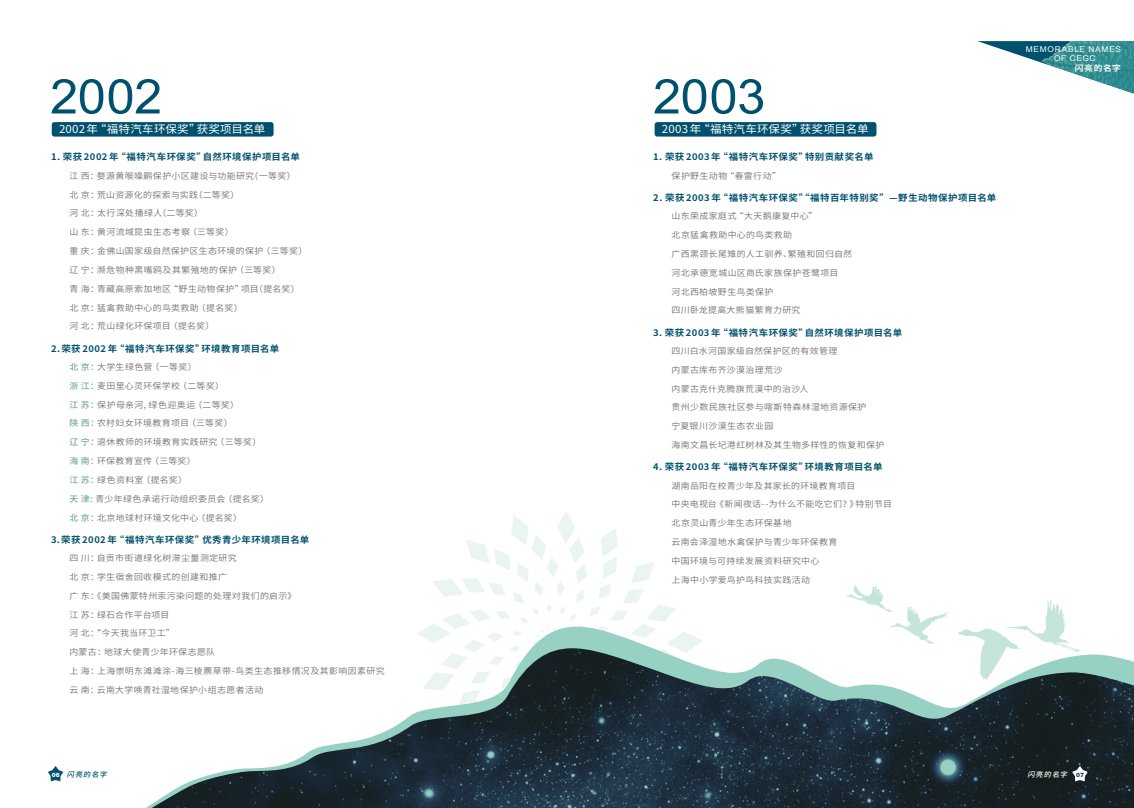
<style>
.page{position:relative;width:1134px;height:808px;background:#fff}
.page>*{position:absolute;margin:0;border:0;box-sizing:border-box;transform-origin:0 0}
.t1{font:48px "Arial";letter-spacing:-.005em;color:#00516d;scale:1.05 1}
.t2{font:11px "Source Han Sans CN";letter-spacing:.015em;color:#fff;scale:1.05 1}
.t3{font:700 9px "Source Han Sans CN";letter-spacing:.045em;color:#00516d;scale:1.05 1}
.t4{font:8.5px "Source Han Sans CN";letter-spacing:.04em;color:#727171;scale:1.05 1}
.t5{font:8.5px "Source Han Sans CN";letter-spacing:.005em;color:#727171;scale:1.05 1}
.t6{font:8px/9px "Arial";letter-spacing:.08em;color:#fff;text-align:center;scale:1.05 1}
.t7{font:700 8px "Source Han Sans CN";letter-spacing:.07em;color:#fff;scale:1.1 1}
.t8{font:italic 500 7px "Source Han Sans CN";color:#00516d;scale:1.05 1}
.t9{font:italic 500 7px "Source Han Sans CN";color:#fff;scale:1.05 1}
.s1{font-weight:500;color:#76ab9c}
.s2{font-family:"Helvetica Neue LT Pro";font-weight:900;font-style:normal;font-size:6px;color:#fff}
.s3{font-family:"Helvetica Neue LT Pro";font-weight:900;font-style:normal;font-size:6px;color:#00516d}
</style>
<div class="page">
<svg style="left:48px;top:766px;width:15px;height:15px"></svg>
<svg style="left:977px;top:41px;width:64px;height:22px"></svg>
<img style="left:1041px;top:41px;width:93px;height:53px">
<svg style="left:432px;top:511px;width:244px;height:102px"></svg>
<svg style="left:417px;top:613px;width:531px;height:23px"></svg>
<svg style="left:146px;top:636px;width:557px;height:172px"></svg>
<img style="left:152px;top:648px;width:982px;height:160px">
<div style="left:52px;top:122px;width:222px;height:15px;background:#00516d;border-radius:3px"></div>
<div style="left:655px;top:122px;width:221px;height:15px;background:#00516d;border-radius:3px"></div>
<svg style="left:958px;top:600px;width:122px;height:80px"></svg>
<svg style="left:846px;top:585px;width:101px;height:59px"></svg>
<svg style="left:1072px;top:766px;width:16px;height:15px"></svg>
<h1 class="t1" style="left:50px;top:65px;width:108px">2002</h1>
<h1 class="t1" style="left:653px;top:65px;width:108px">2003</h1>
<p class="t2" style="left:59px;top:123px;width:198px">2002 年“福特汽车环保奖”获奖项目名单</p>
<p class="t2" style="left:662px;top:123px;width:198px">2003 年“福特汽车环保奖”获奖项目名单</p>
<p class="t3" style="left:51px;top:152px;width:239px">1. 荣获 2002 年“福特汽车环保奖”自然环境保护项目名单</p>
<p class="t4" style="left:69px;top:171px;width:217px">江 西：婺源黄喉噪鹛保护小区建设与功能研究（一等奖）</p>
<p class="t4" style="left:69px;top:190px;width:163px">北 京：荒山资源化的探索与实践（二等奖）</p>
<p class="t4" style="left:69px;top:208px;width:129px">河 北：太行深处播绿人（二等奖）</p>
<p class="t4" style="left:69px;top:227px;width:158px">山 东：黄河流域昆虫生态考察 （三等奖）</p>
<p class="t4" style="left:69px;top:246px;width:228px">重 庆：金佛山国家级自然保护区生态环境的保护 （三等奖）</p>
<p class="t4" style="left:69px;top:265px;width:203px">辽 宁：濒危物种黑嘴鸥及其繁殖地的保护 （三等奖）</p>
<p class="t4" style="left:69px;top:284px;width:221px">青 海：青藏高原索加地区“野生动物保护”项目（提名奖）</p>
<p class="t4" style="left:69px;top:303px;width:166px">北 京：猛禽救助中心的鸟类救助 （提名奖）</p>
<p class="t4" style="left:69px;top:321px;width:140px">河 北：荒山绿化环保项目 （提名奖）</p>
<p class="t3" style="left:51px;top:343px;width:219px">2.荣获 2002 年 “福特汽车环保奖”环境教育项目名单</p>
<p class="t4" style="left:69px;top:362px;width:123px"><span class="s1">北 京：</span>大学生绿色营 （一等奖）</p>
<p class="t4" style="left:69px;top:381px;width:149px"><span class="s1">浙 江：</span>麦田里心灵环保学校 （二等奖）</p>
<p class="t4" style="left:69px;top:400px;width:163px"><span class="s1">江 苏：</span>保护母亲河, 绿色迎奥运 （二等奖）</p>
<p class="t4" style="left:69px;top:418px;width:157px"><span class="s1">陕 西：</span>农村妇女环境教育项目 （三等奖）</p>
<p class="t4" style="left:69px;top:437px;width:184px"><span class="s1">辽 宁：</span>退休教师的环境教育实践研究 （三等奖）</p>
<p class="t4" style="left:69px;top:456px;width:122px"><span class="s1">海 南：</span>环保教育宣传 （三等奖）</p>
<p class="t4" style="left:69px;top:475px;width:114px"><span class="s1">江 苏：</span>绿色资料室 （提名奖）</p>
<p class="t4" style="left:69px;top:494px;width:192px"><span class="s1">天 津:</span> 青少年绿色承诺行动组织委员会 （提名奖）</p>
<p class="t4" style="left:69px;top:513px;width:166px"><span class="s1">北 京：</span>北京地球村环境文化中心 （提名奖）</p>
<p class="t3" style="left:51px;top:534px;width:247px">3.荣获 2002 年 “福特汽车环保奖”优秀青少年环境项目名单</p>
<p class="t4" style="left:69px;top:553px;width:161px">四 川：自贡市街道绿化树滞尘量测定研究</p>
<p class="t4" style="left:69px;top:572px;width:152px">北 京：学生宿舍回收模式的创建和推广</p>
<p class="t4" style="left:69px;top:591px;width:218px">广 东：《美国佛蒙特州汞污染问题的处理对我们的启示》</p>
<p class="t5" style="left:69px;top:610px;width:97px">江 苏：绿石合作平台项目</p>
<p class="t4" style="left:69px;top:628px;width:102px">河 北：“今天我当环卫工”</p>
<p class="t4" style="left:69px;top:647px;width:140px">内蒙古：地球大使青少年环保志愿队</p>
<p class="t4" style="left:69px;top:666px;width:302px">上 海：上海崇明东滩滩涂-海三棱藨草带-鸟类生态推移情况及其影响因素研究</p>
<p class="t4" style="left:69px;top:685px;width:186px">云 南：云南大学唤青社湿地保护小组志愿者活动</p>
<p class="t3" style="left:653px;top:152px;width:211px">1. 荣获 2003 年“福特汽车环保奖”特别贡献奖名单</p>
<p class="t4" style="left:672px;top:171px;width:106px">保护野生动物“春雷行动”</p>
<p class="t3" style="left:653px;top:192px;width:328px">2. 荣获 2003 年“福特汽车环保奖”“福特百年特别奖”—野生动物保护项目名单</p>
<p class="t4" style="left:672px;top:211px;width:140px">山东荣成家庭式“大天鹅康复中心”</p>
<p class="t4" style="left:672px;top:230px;width:116px">北京猛禽救助中心的鸟类救助</p>
<p class="t4" style="left:672px;top:249px;width:173px">广西黑颈长尾雉的人工驯养、繁殖和回归自然</p>
<p class="t4" style="left:672px;top:268px;width:160px">河北承德宽城山区商氏家族保护苍鹭项目</p>
<p class="t4" style="left:672px;top:287px;width:98px">河北西柏坡野生鸟类保护</p>
<p class="t4" style="left:672px;top:305px;width:124px">四川卧龙提高大熊猫繁育力研究</p>
<p class="t3" style="left:653px;top:327px;width:239px">3. 荣获 2003 年“福特汽车环保奖”自然环境保护项目名单</p>
<p class="t4" style="left:672px;top:346px;width:159px">四川白水河国家级自然保护区的有效管理</p>
<p class="t4" style="left:672px;top:365px;width:107px">内蒙古库布齐沙漠治理荒沙</p>
<p class="t4" style="left:672px;top:384px;width:132px">内蒙古克什克腾旗荒漠中的治沙人</p>
<p class="t4" style="left:672px;top:402px;width:187px">贵州少数民族社区参与喀斯特森林湿地资源保护</p>
<p class="t4" style="left:672px;top:421px;width:98px">宁夏银川沙漠生态农业园</p>
<p class="t4" style="left:672px;top:440px;width:204px">海南文昌长圮港红树林及其生物多样性的恢复和保护</p>
<p class="t3" style="left:653px;top:462px;width:220px">4. 荣获 2003 年“福特汽车环保奖”环境教育项目名单</p>
<p class="t4" style="left:672px;top:481px;width:177px">湖南岳阳在校青少年及其家长的环境教育项目</p>
<p class="t4" style="left:672px;top:499px;width:211px">中央电视台《新闻夜话--为什么不能吃它们？》特别节目</p>
<p class="t4" style="left:672px;top:518px;width:116px">北京灵山青少年生态环保基地</p>
<p class="t4" style="left:672px;top:537px;width:159px">云南会泽湿地水禽保护与青少年环保教育</p>
<p class="t4" style="left:672px;top:556px;width:142px">中国环境与可持续发展资料研究中心</p>
<p class="t4" style="left:672px;top:575px;width:133px">上海中小学爱鸟护鸟科技实践活动</p>
<p class="t6" style="left:1026px;top:45px;width:92px">MEMORABLE NAMES<br>OF CEGC</p>
<p class="t7" style="left:1075px;top:64px;width:43px">闪亮的名字</p>
<p class="t8" style="left:52px;top:770px;width:57px"><span class="s2">06</span> 闪亮的名字</p>
<p class="t9" style="left:1027px;top:770px;width:55px">闪亮的名字 <span class="s3">07</span></p>
</div>
